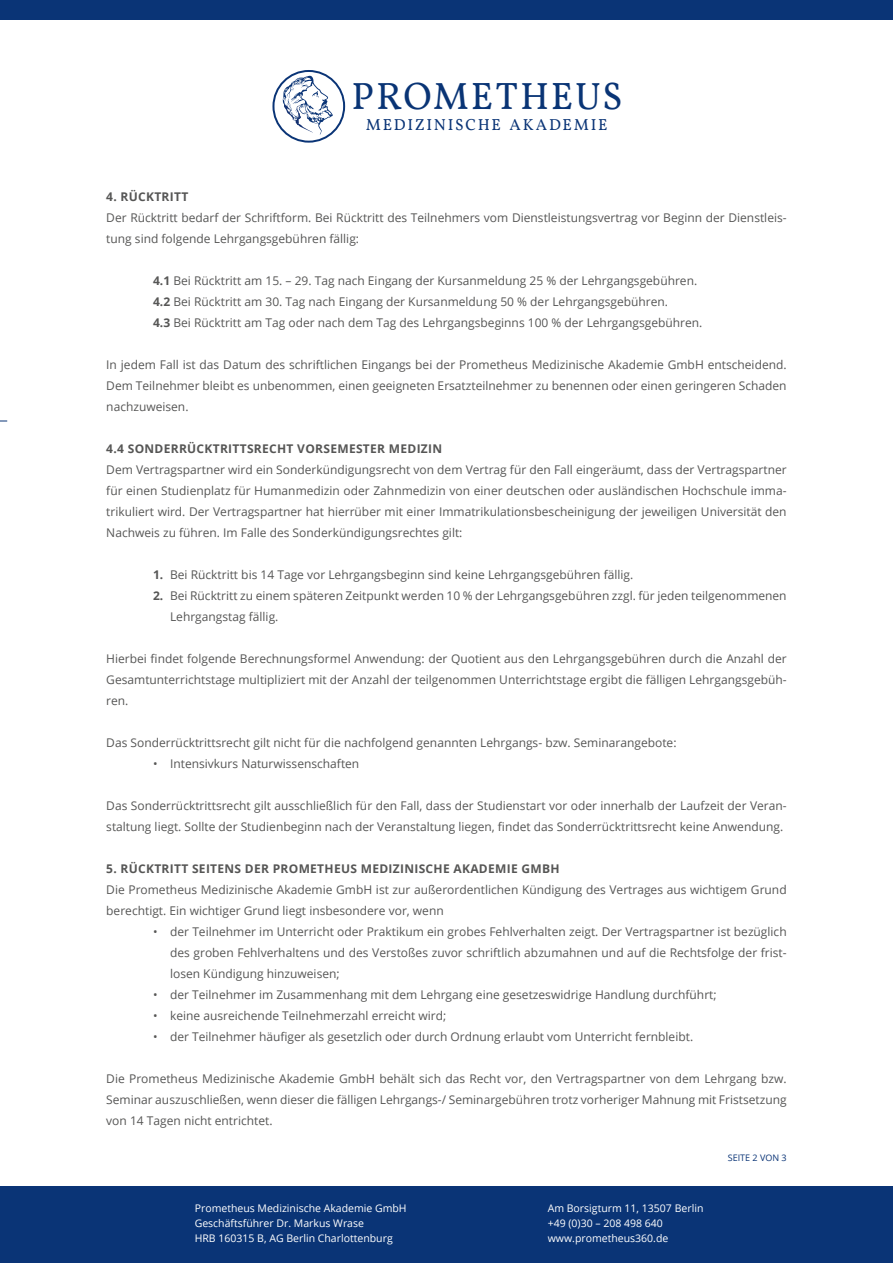
<style>
.page{position:relative;width:893px;height:1263px;background:#fff}
.page>*{position:absolute;margin:0;border:0;box-sizing:border-box;transform-origin:0 0}
.t1{font:38.55px "Vollkorn";letter-spacing:.035em;color:#093475}
.t2{font:16.2px "Vollkorn";letter-spacing:.105em;color:#0a3476}
.t3{font:12px/21px "Open Sans";color:#565655}
.t4{font:700 12px "Open Sans";letter-spacing:.025em;color:#565655}
.t5{font:10.5px/15px "Open Sans";color:#fff}
.t6{font:9px "Open Sans";color:#0a3476}
.s1{font-weight:700}
</style>
<div class="page">
<div style="left:0;top:0;width:893px;height:19px;background:#0a3476"></div>
<div style="left:0;top:1186px;width:893px;height:77px;background:#0a3476"></div>
<svg style="left:272px;top:70px;width:73px;height:73px"></svg>
<h1 class="t1" style="left:351px;top:72px;width:273px">PROMETHEUS</h1>
<h2 class="t2" style="left:366px;top:115px;width:243px">MEDIZINISCHE AKADEMIE</h2>
<p class="t4" style="left:106px;top:188px;width:84px">4. RÜCKTRITT</p>
<p class="t3" style="left:106px;top:207px;width:682px">Der Rücktritt bedarf der Schriftform. Bei Rücktritt des Teilnehmers vom Dienstleistungsvertrag vor Beginn der Dienstleis&shy;tung sind folgende Lehrgangsgebühren fällig:</p>
<p class="t3" style="left:153px;top:270px;width:551px"><span class="s1">4.1</span> Bei Rücktritt am 15. – 29. Tag nach Eingang der Kursanmeldung 25 % der Lehrgangsgebühren.<br><span class="s1">4.2</span> Bei Rücktritt am 30. Tag nach Eingang der Kursanmeldung 50 % der Lehrgangsgebühren.<br><span class="s1">4.3</span> Bei Rücktritt am Tag oder nach dem Tag des Lehrgangsbeginns 100 % der Lehrgangsgebühren.</p>
<p class="t3" style="left:106px;top:354px;width:682px;text-align:justify">I n jedem Fall ist das Datum des schriftlichen Eingangs bei der Prometheus Medizinische Akademie GmbH entscheidend.<br>Dem Teilnehmer bleibt es unbenommen, einen geeigneten Ersatzteilnehmer zu benennen oder einen geringeren Schaden nachzuweisen.</p>
<p class="t4" style="left:106px;top:440px;width:200px">4.4 SONDERRÜCKTRITTSRECHT VORSEMESTER</p>
<p class="t4" style="left:389px;top:440px;width:9px">MEDIZIN</p>
<p class="t3" style="left:106px;top:459px;width:682px;text-align:justify">Dem Vertragspartner wird ein Sonderkündigungsrecht von dem Vertrag für den Fall eingeräumt, dass der Vertragspartner für einen Studienplatz für Humanmedizin oder Zahnmedizin von einer deutschen oder ausländischen Hochschule imma&shy;trikuliert wird. Der Vertragspartner hat hierrüber mit einer I mmatrikulationsbescheinigung der jeweiligen Universität den Nachweis zu führen. I m Falle des Sonderkündigungsrechtes gilt:</p>
<p class="t3" style="left:153px;top:564px;width:482px"><span class="s1">1.</span> Bei Rücktritt bis 14 Tage vor Lehrgangsbeginn sind keine Lehrgangsgebühren fällig.</p>
<p class="t3" style="left:170px;top:585px;width:618px;text-indent:-17px"><span class="s1">2.</span> Bei Rücktritt zu einem späteren Zeitpunkt werden 10 % der Lehrgangsgebühren zzgl. für jeden teilgenommenen<br>Lehrgangstag fällig.</p>
<p class="t3" style="left:106px;top:648px;width:682px;text-align:justify">Hierbei findet folgende Berechnungsformel Anwendung: der Quotient aus den Lehrgangsgebühren durch die Anzahl der Gesamtunterrichtstage multipliziert mit der Anzahl der teilgenommen Unterrichtstage ergibt die fälligen Lehrgangsgebüh&shy;ren.</p>
<p class="t3" style="left:106px;top:732px;width:572px">Das Sonderrücktrittsrecht gilt nicht für die nachfolgend genannten Lehrgangs- bzw. Seminarangebote:</p>
<p class="t3" style="left:153px;top:753px;width:208px">• I ntensivkurs N aturwissenschaften</p>
<p class="t3" style="left:106px;top:795px;width:682px">Das Sonderrücktrittsrecht gilt ausschließlich für den Fall, dass der Studienstart vor oder innerhalb der Laufzeit der Veran&shy;staltung liegt. Sollte der Studienbeginn nach der Veranstaltung liegen, findet das Sonderrücktrittsrecht keine Anwendung.</p>
<p class="t4" style="left:106px;top:860px;width:453px">5. RÜCKTRITT SEITENS DER PROMETHEUS M EDIZINISCHE AKADEMIE GMBH</p>
<p class="t3" style="left:106px;top:879px;width:682px">Die Prometheus Medizinische Akademie GmbH ist zur außerordentlichen Kündigung des Vertrages aus wichtigem Grund berechtigt. Ein wichtiger Grund liegt insbesondere vor, wenn</p>
<p class="t3" style="left:170px;top:921px;width:618px;text-align:justify;text-indent:-17px">• der Teilnehmer im Unterricht oder Praktikum ein grobes Fehlverhalten zeigt. Der Vertragspartner ist bezüglich des groben Fehlverhaltens und des Verstoßes zuvor schriftlich abzumahnen und auf die Rechtsfolge der frist&shy;losen Kündigung hinzuweisen;</p>
<p class="t3" style="left:153px;top:984px;width:565px">• der Teilnehmer im Zusammenhang mit dem Lehrgang eine gesetzeswidrige Handlung durchführt;</p>
<p class="t3" style="left:153px;top:1005px;width:295px">• keine ausreichende Teilnehmerzahl erreicht wird;</p>
<p class="t3" style="left:153px;top:1026px;width:542px">• der Teilnehmer häufiger als gesetzlich oder durch Ordnung erlaubt vom Unterricht fernbleibt.</p>
<p class="t3" style="left:106px;top:1068px;width:682px;text-align:justify">Die Prometheus Medizinische Akademie GmbH behält sich das Recht vor, den Vertragspartner von dem Lehrgang bzw.<br>Seminar auszuschließen, wenn dieser die fälligen Lehrgangs-/ Seminargebühren trotz vorheriger Mahnung mit Fristsetzung von 14 Tagen nicht entrichtet.</p>
<p class="t5" style="left:195px;top:1200px;width:213px">Prometheus Medizinische Akademie GmbH<br>Geschäftsführer Dr. Markus Wrase<br>HRB 160315 B, AG Berlin Charlottenburg</p>
<p class="t5" style="left:548px;top:1200px;width:157px">Am Borsigturm 11, 13507 Berlin +49 (0)30 – 208 498 640 www.prometheus360.de</p>
<p class="t6" style="left:728px;top:1151px;width:60px">Seite 2 von 3</p>
</div>
